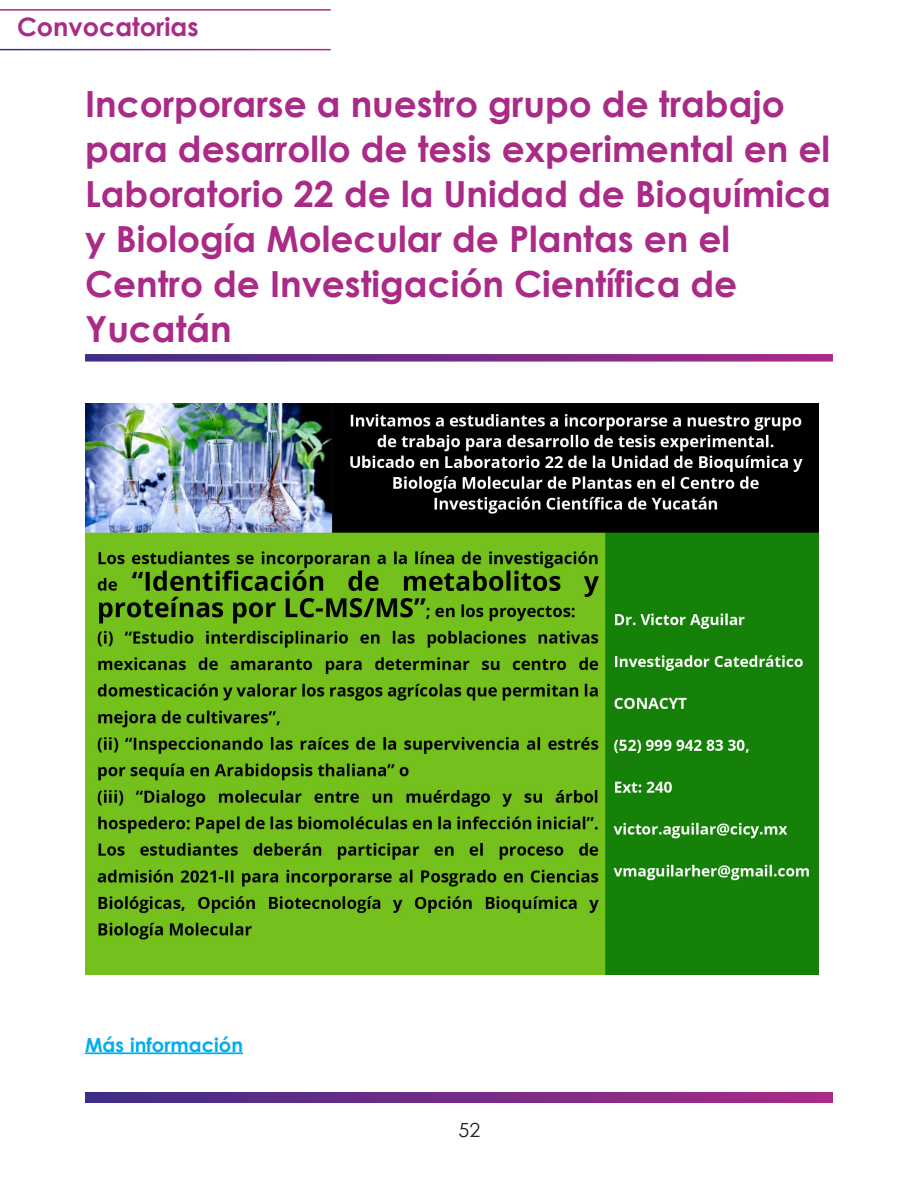
<style>
.page{position:relative;width:918px;height:1188px;background:#fff}
.page>*{position:absolute;margin:0;border:0;box-sizing:border-box;transform-origin:0 0}
.cabeza1Convocatorias{font:700 36px/45px "Century Gothic";color:#aa2b87}
.t1{font:700 25.5px "Century Gothic";color:#aa2b87}
.cuerpoArticulos_sin{font:700 19.5px "Century Gothic";color:#00aeef}
.t2{font:19.5px "Century Gothic";color:#231f20}
</style>
<div class="page">
<hr style="left:0;top:9px;width:331px;height:2px;background:#aa2b87">
<svg style="left:85px;top:1093px;width:748px;height:10px;background:#732c87"></svg>
<hr style="left:85px;top:1052px;width:158px;height:2px;background:#00aeef">
<img style="left:85px;top:403px;width:734px;height:572px">
<svg style="left:85px;top:354px;width:748px;height:8px;background:#7c398e"></svg>
<p class="t1" style="left:17px;top:8px;width:183px">Convocatorias</p>
<p class="cabeza1Convocatorias" style="left:85px;top:79px;width:747px">Incorporarse a nuestro grupo de trabajo para desarrollo de tesis experimental en el Laboratorio 22 de la Unidad de Bioquímica y Biología Molecular de Plantas en el Centro de Investigación Científica de Yucatán</p>
<p class="cuerpoArticulos_sin" style="left:85px;top:1030px;width:160px">Más información</p>
<p class="t2" style="left:459px;top:1116px;width:23px">52</p>
</div>
